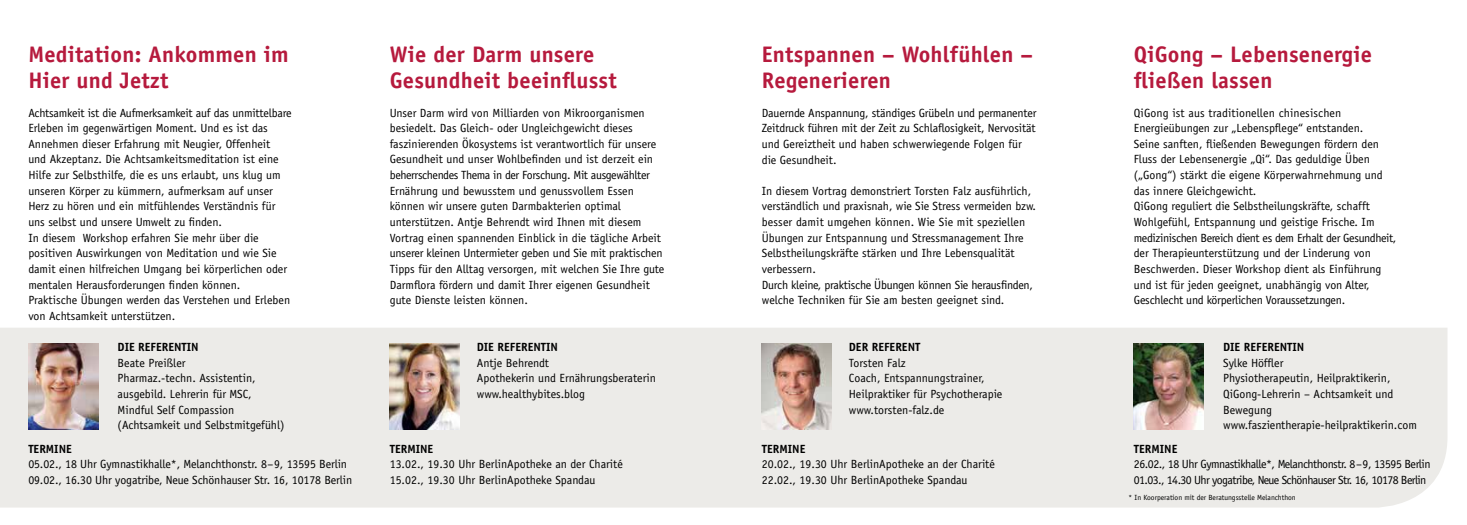
<style>
.page{position:relative;width:1467px;height:525px;background:#fff}
.page>*{position:absolute;margin:0;border:0;box-sizing:border-box;transform-origin:0 0}
.t1{font:700 22.5px/26.2px "Officina Sans Std";letter-spacing:.01em;color:#b61a3d}
.t2{font:11.88px/15.6px "Officina Sans Std";color:#000}
.t3{font:11.88px/15.6px "Officina Sans Std";letter-spacing:-.05em;color:#000}
.t4{font:700 11.88px "Officina Sans Std";color:#000}
.t5{font:7.5px "Officina Sans Std";color:#000}
</style>
<div class="page">
<div style="left:0;top:328px;width:1447px;height:179px;background:#ecebe8"></div>
<img style="left:1134px;top:343px;width:70px;height:86px">
<img style="left:762px;top:343px;width:70px;height:86px">
<img style="left:390px;top:343px;width:70px;height:86px">
<img style="left:28px;top:343px;width:70px;height:86px">
<h1 class="t1" style="left:28px;top:41px;width:262px">Meditation: Ankommen im<br>Hier und Jetzt</h1>
<h1 class="t1" style="left:390px;top:41px;width:229px">Wie der Darm unsere<br>Gesundheit beeinflusst</h1>
<h1 class="t1" style="left:762px;top:41px;width:273px">Entspannen – Wohlfühlen –<br>Regenerieren</h1>
<p class="t2" style="left:390px;top:105px;width:276px">Unser Darm wird von Milliarden von Mikroorganismen besiedelt. Das Gleich- oder Ungleichgewicht dieses faszinierenden Ökosystems ist verantwortlich für unsere Gesundheit und unser Wohlbefinden und ist derzeit ein beherrschendes Thema in der Forschung. Mit ausgewählter Ernährung und bewusstem und genussvollem Essen können wir unsere guten Darmbakterien optimal unterstützen. Antje Behrendt wird Ihnen mit diesem Vortrag einen spannenden Einblick in die tägliche Arbeit unserer kleinen Untermieter geben und Sie mit praktischen Tipps für den Alltag versorgen, mit welchen Sie Ihre gute Darmflora fördern und damit Ihrer eigenen Gesundheit gute Dienste leisten können.</p>
<p class="t2" style="left:1134px;top:105px;width:264px">QiGong ist aus traditionellen chinesischen Energieübungen zur „Lebenspflege“ entstanden.<br>Seine sanften, fließenden Bewegungen fördern den Fluss der Lebensenergie „Qi“. Das geduldige Üben („Gong“) stärkt die eigene Körperwahrnehmung und das innere Gleichgewicht.<br>QiGong reguliert die Selbstheilungskräfte, schafft Wohlgefühl, Entspannung und geistige Frische. Im medizinischen Bereich dient es dem Erhalt der Gesundheit, der Therapieunterstützung und der Linderung von Beschwerden. Dieser Workshop dient als Einführung und ist für jeden geeignet, unabhängig von Alter, Geschlecht und körperlichen Voraussetzungen.</p>
<h1 class="t1" style="left:1134px;top:41px;width:240px">QiGong – Lebensenergie fließen lassen</h1>
<p class="t2" style="left:28px;top:105px;width:265px">Achtsamkeit ist die Aufmerksamkeit auf das unmittelbare Erleben im gegenwärtigen Moment. Und es ist das Annehmen dieser Erfahrung mit Neugier, Offenheit<br>und Akzeptanz. Die Achtsamkeitsmeditation ist eine Hilfe zur Selbsthilfe, die es uns erlaubt, uns klug um unseren Körper zu kümmern, aufmerksam auf unser Herz zu hören und ein mitfühlendes Verständnis für uns selbst und unsere Umwelt zu finden.<br>In diesem Workshop erfahren Sie mehr über die positiven Auswirkungen von Meditation und wie Sie damit einen hilfreichen Umgang bei körperlichen oder mentalen Herausforderungen finden können.<br>Praktische Übungen werden das Verstehen und Erleben von Achtsamkeit unterstützen.</p>
<p class="t2" style="left:762px;top:105px;width:276px">Dauernde Anspannung, ständiges Grübeln und permanenter Zeitdruck führen mit der Zeit zu Schlaflosigkeit, Nervosität und Gereiztheit und haben schwerwiegende Folgen für die Gesundheit.</p>
<p class="t2" style="left:762px;top:183px;width:276px">In diesem Vortrag demonstriert Torsten Falz ausführlich, verständlich und praxisnah, wie Sie Stress vermeiden bzw. besser damit umgehen können. Wie Sie mit speziellen Übungen zur Entspannung und Stressmanagement Ihre Selbstheilungskräfte stärken und Ihre Lebensqualität verbessern.<br>Durch kleine, praktische Übungen können Sie herausfinden, welche Techniken für Sie am besten geeignet sind.</p>
<p class="t4" style="left:118px;top:339px;width:83px">DIE REFERENTIN</p>
<p class="t2" style="left:118px;top:355px;width:168px">Beate Preißler<br>Pharmaz.-techn. Assistentin, ausgebild. Lehrerin für MSC,<br>Mindful Self Compassion (Achtsamkeit und Selbstmitgefühl)</p>
<p class="t4" style="left:28px;top:441px;width:45px">TERMINE</p>
<p class="t2" style="left:28px;top:456px;width:325px">05.02., 18 Uhr Gymnastikhalle*, Melanchthonstr. 8–9, 13595 Berlin<br>09.02., 16.30 Uhr yogatribe, Neue Schönhauser Str. 16, 10178 Berlin</p>
<p class="t4" style="left:477px;top:339px;width:83px">DIE REFERENTIN</p>
<p class="t2" style="left:477px;top:355px;width:181px">Antje Behrendt<br>Apothekerin und Ernährungsberaterin www.healthybites.blog</p>
<p class="t4" style="left:390px;top:441px;width:45px">TERMINE</p>
<p class="t2" style="left:390px;top:456px;width:235px">13.02., 19.30 Uhr BerlinApotheke an der Charité<br>15.02., 19.30 Uhr BerlinApotheke Spandau</p>
<p class="t4" style="left:849px;top:339px;width:73px">DER REFERENT</p>
<p class="t2" style="left:849px;top:355px;width:155px">Torsten Falz<br>Coach, Entspannungstrainer,<br>Heilpraktiker für Psychotherapie www.torsten-falz.de</p>
<p class="t4" style="left:762px;top:441px;width:45px">TERMINE</p>
<p class="t2" style="left:762px;top:456px;width:235px">20.02., 19.30 Uhr BerlinApotheke an der Charité<br>22.02., 19.30 Uhr BerlinApotheke Spandau</p>
<p class="t4" style="left:1223px;top:339px;width:83px">DIE REFERENTIN</p>
<p class="t2" style="left:1223px;top:355px;width:195px">Sylke Höffler<br>Physiotherapeutin, Heilpraktikerin,<br>QiGong-Lehrerin – Achtsamkeit und<br>Bewegung www.faszientherapie-heilpraktikerin.com</p>
<p class="t4" style="left:1134px;top:441px;width:45px">TERMINE</p>
<p class="t3" style="left:1134px;top:456px;width:298px">26.02., 18 Uhr Gymnastikhalle*, Melanchthonstr. 8–9, 13595 Berlin<br>01.03., 14.30 Uhr yogatribe, Neue Schönhauser Str. 16, 10178 Berlin</p>
<p class="t5" style="left:1129px;top:492px;width:169px">* In Koorperation mit der Beratungsstelle Melanchthon</p>
</div>
